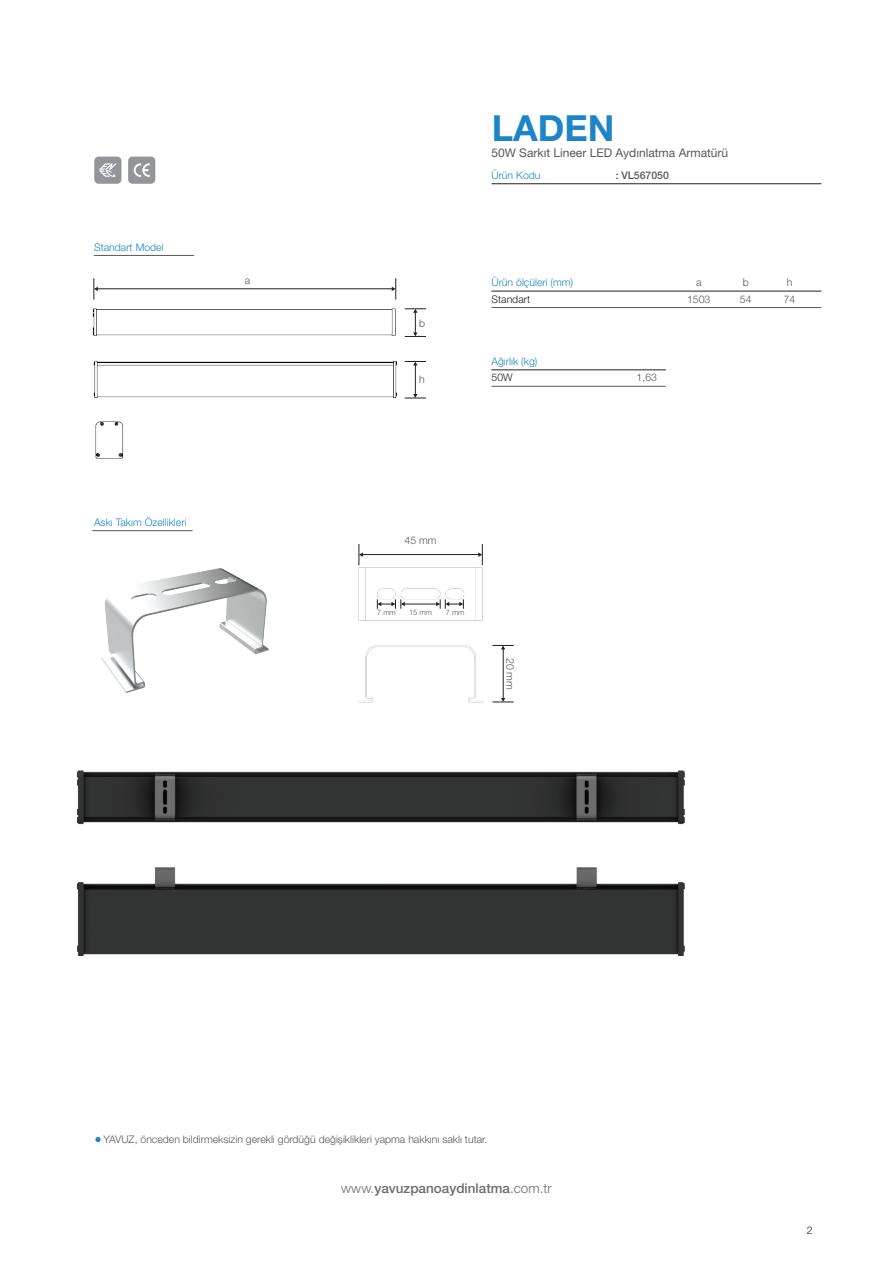
<style>
.page{position:relative;width:893px;height:1263px;background:#fff}
.page>*{position:absolute;margin:0;border:0;box-sizing:border-box;transform-origin:0 0}
.t1{font:700 36px "Helvetica Neue LT Pro";color:#1d85c7}
.t2{font:500 13.5px "Helvetica Neue LT Pro";color:#6c6d70}
.t3{font:12px "Helvetica Neue LT Pro";color:#57585a}
.t4{font:300 10.5px "Helvetica Neue LT Pro";color:#57585a}
.t5{font:300 10.5px "Helvetica Neue LT Pro";color:#1d85c7}
.t6{font:300 10.5px "Helvetica Neue LT Pro";color:#231f20}
.t7{font:500 10.5px "Helvetica Neue LT Pro";color:#57585a}
.t8{font:300 7.5px "Helvetica Neue LT Pro";color:#57585a}
.s1{font-weight:300}
</style>
<div class="page">
<hr style="left:491px;top:183px;width:330px;height:1px;background:#231f20">
<hr style="left:491px;top:291px;width:330px;height:1px;background:#231f20">
<hr style="left:94px;top:255px;width:100px;height:1px;background:#57585a">
<hr style="left:92px;top:530px;width:101px;height:1px;background:#57585a">
<hr style="left:491px;top:307px;width:330px;height:1px;background:#57585a">
<hr style="left:491px;top:369px;width:175px;height:1px;background:#231f20">
<hr style="left:491px;top:386px;width:175px;height:1px;background:#57585a">
<div style="left:94px;top:157px;width:27px;height:27px;background:#939598;border-radius:4px"></div>
<svg style="left:99px;top:163px;width:18px;height:14px"></svg>
<div style="left:128px;top:157px;width:27px;height:27px;background:#939598;border-radius:4px"></div>
<svg style="left:134px;top:163px;width:16px;height:14px"></svg>
<svg style="left:95px;top:1137px;width:6px;height:5px"></svg>
<img style="left:92px;top:296px;width:313px;height:103px">
<img style="left:95px;top:421px;width:28px;height:38px">
<hr style="left:97px;top:288px;width:296px;height:1px;background:#231f20">
<svg style="left:94px;top:278px;width:4px;height:21px"></svg>
<svg style="left:392px;top:278px;width:4px;height:21px"></svg>
<hr style="left:415px;top:365px;width:1px;height:31px;background:#231f20">
<svg style="left:405px;top:361px;width:21px;height:4px"></svg>
<svg style="left:405px;top:394px;width:21px;height:5px"></svg>
<svg style="left:405px;top:308px;width:21px;height:29px"></svg>
<img style="left:358px;top:561px;width:125px;height:142px">
<hr style="left:362px;top:554px;width:118px;height:1px;background:#231f20">
<svg style="left:359px;top:544px;width:4px;height:21px"></svg>
<svg style="left:478px;top:544px;width:5px;height:21px"></svg>
<hr style="left:404px;top:604px;width:34px;height:1px;background:#231f20">
<svg style="left:377px;top:599px;width:28px;height:10px"></svg>
<svg style="left:436px;top:599px;width:28px;height:10px"></svg>
<hr style="left:503px;top:649px;width:1px;height:50px;background:#231f20">
<svg style="left:492px;top:645px;width:22px;height:4px"></svg>
<svg style="left:492px;top:698px;width:22px;height:5px"></svg>
<img style="left:101px;top:568px;width:168px;height:125px">
<img style="left:77px;top:770px;width:608px;height:186px">
<p class="t5" style="left:94px;top:240px;width:71px">Standart Model</p>
<p class="t4" style="left:245px;top:274px;width:7px">a</p>
<p class="t5" style="left:94px;top:516px;width:94px">Askı Takım Özellikleri</p>
<p class="t4" style="left:419px;top:316px;width:8px">b</p>
<p class="t4" style="left:419px;top:373px;width:7px">h</p>
<h1 class="t1" style="left:492px;top:106px;width:124px">LADEN</h1>
<p class="t3" style="left:491px;top:145px;width:238px">50W Sarkıt Lineer LED Aydınlatma Armatürü</p>
<p class="t5" style="left:491px;top:169px;width:51px">Ürün Kodu</p>
<p class="t7" style="left:616px;top:169px;width:55px">: VL567050</p>
<p class="t5" style="left:491px;top:276px;width:83px">Ürün ölçüleri (mm)</p>
<p class="t6" style="left:491px;top:293px;width:40px">Standart</p>
<p class="t5" style="left:491px;top:355px;width:47px">Ağırlık (kg)</p>
<p class="t6" style="left:491px;top:371px;width:23px">50W</p>
<p class="t4" style="left:637px;top:371px;width:22px">1,63</p>
<p class="t4" style="left:696px;top:276px;width:7px">a</p>
<p class="t4" style="left:743px;top:276px;width:8px">b</p>
<p class="t4" style="left:787px;top:276px;width:7px">h</p>
<p class="t4" style="left:687px;top:293px;width:25px">1503</p>
<p class="t4" style="left:740px;top:293px;width:13px">54</p>
<p class="t4" style="left:784px;top:293px;width:13px">74</p>
<p class="t4" style="left:405px;top:534px;width:34px">45 mm</p>
<p class="t8" style="left:377px;top:607px;width:20px">7 mm</p>
<p class="t8" style="left:409px;top:607px;width:24px">15 mm</p>
<p class="t8" style="left:446px;top:607px;width:20px">7 mm</p>
<p class="t4" style="left:517px;top:658px;width:34px;rotate:90deg">20 mm</p>
<p class="t4" style="left:103px;top:1133px;width:385px">YAVUZ, önceden bildirmeksizin gerekli gördüğü değișiklikleri yapma hakkını saklı tutar.</p>
<p class="t2" style="left:341px;top:1180px;width:212px"><span class="s1">www.</span>yavuzpanoaydinlatma<span class="s1">.com.tr</span></p>
<p class="t6" style="left:807px;top:1224px;width:7px">2</p>
</div>
